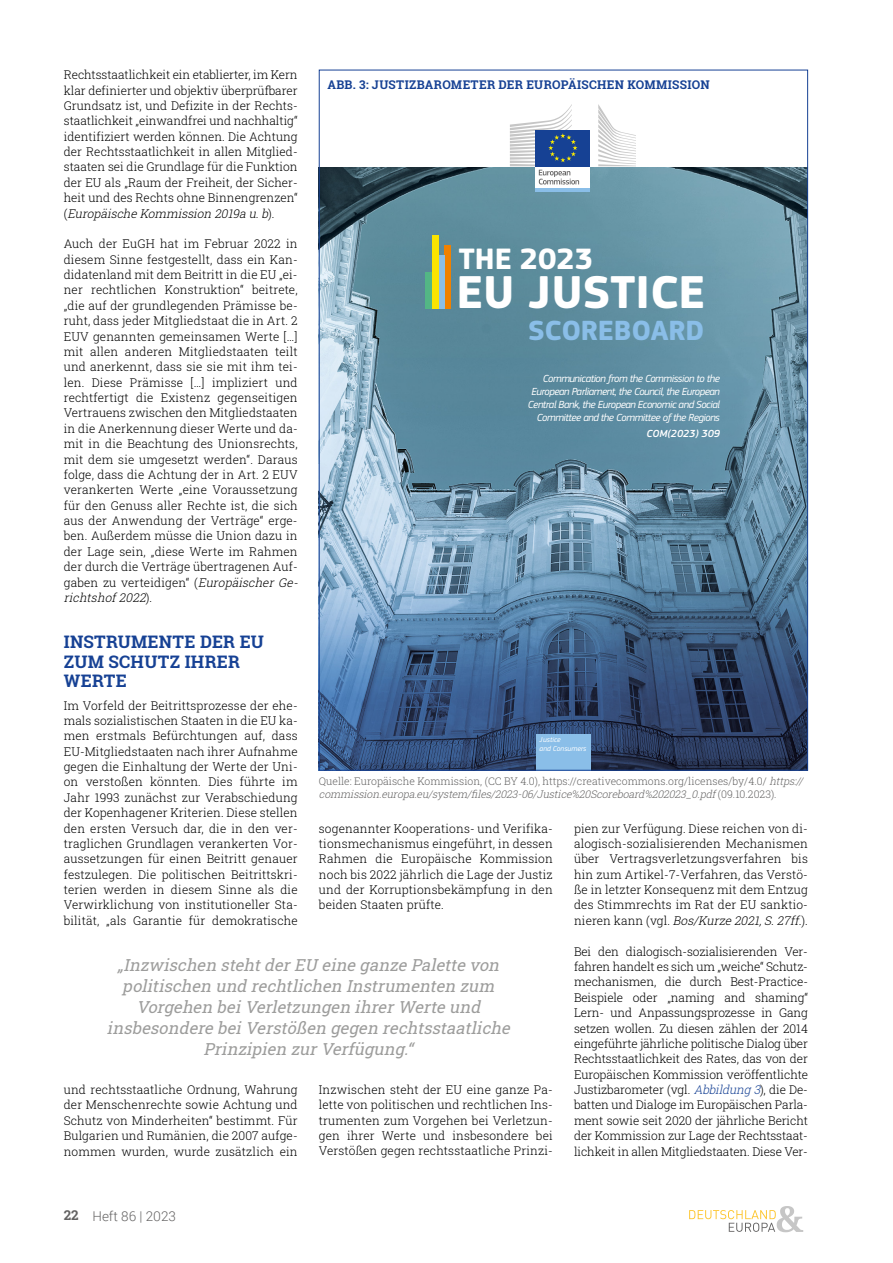
<style>
.page{position:relative;width:893px;height:1263px;background:#fff}
.page>*{position:absolute;margin:0;border:0;box-sizing:border-box;transform-origin:0 0}
.t1{font:700 47.85px "EC Square Sans Pro";color:#fff}
.t2{font:700 30.75px "EC Square Sans Pro";color:#fff}
.t3{font:700 28.8px "EC Square Sans Pro";letter-spacing:-.01em;color:#8abee8}
.t4{font:700 17.25px/19.5px "Roboto Slab";letter-spacing:.015em;color:#164194}
.t5{font:italic 16.5px/21px "Roboto Slab";color:#9d9d9c;text-align:center}
.t6{font:300 13.5px "Roboto";color:#646363}
.t7{font:300 12px/15.3px "Roboto Slab";letter-spacing:.01em;color:#000;text-align:justify}
.t8{font:700 12px "Roboto Slab";letter-spacing:.025em;color:#164194}
.t9{font:italic 10.65px/13.2px "EC Square Sans Pro";letter-spacing:-.04em;color:#fff;text-align:right}
.t10{font:italic 500 10.65px "EC Square Sans Pro";color:#fff}
.t11{font:300 10.5px/12.8px "Roboto Slab";color:#646363}
.t12{font:italic 7.35px/8.9px "EC Square Sans Pro";color:#fff}
.s1{font-style:italic}
.s2{font-style:italic;color:#164194}
.s3{font-family:"Roboto Slab";font-weight:700}
</style>
<div class="page">
<svg style="left:689px;top:1206px;width:114px;height:26px"></svg>
<img style="left:321px;top:166px;width:485px;height:602px">
<div style="left:537px;top:734px;width:54px;height:36px;background:#8abee8"></div>
<div style="left:536px;top:165px;width:54px;height:24px;background:#fff"></div>
<svg style="left:598px;top:104px;width:38px;height:62px"></svg>
<div style="left:536px;top:130px;width:54px;height:36px;background:#164194"></div>
<svg style="left:510px;top:104px;width:69px;height:80px"></svg>
<hr style="left:535px;top:189px;width:55px;height:3px;background:#8abee8">
<div style="left:444px;top:245px;width:7px;height:63px;background:#f08100"></div>
<div style="left:438px;top:255px;width:6px;height:53px;background:#8abee8"></div>
<div style="left:432px;top:235px;width:6px;height:73px;background:#fbe400"></div>
<div style="left:426px;top:272px;width:6px;height:36px;background:#53b685"></div>
<p class="t7" style="left:64px;top:67px;width:235px">Rechtsstaatlichkeit ein etablierter, im Kern klar definierter und objektiv überprüfbarer Grundsatz ist, und Defizite in der Rechts&shy;staatlichkeit „einwandfrei und nachhaltig“ identifiziert werden können. Die Achtung der Rechtsstaatlichkeit in allen Mitglied&shy;staaten sei die Grundlage für die Funktion der EU als „Raum der Freiheit, der Sicher&shy;heit und des Rechts ohne Binnengrenzen“ ( <span class="s1">Europäische Kommission 2019a u.b</span>) .</p>
<p class="t7" style="left:64px;top:236px;width:239px;text-align:left">Auch der EuGH hat im Februar 2022 in diesem Sinne festgestellt, dass ein Kan&shy;didatenland mit dem Beitritt in die EU „ei&shy;ner rechtlichen Konstruktion“ beitrete, „die auf der grundlegenden Prämisse be&shy;ruht, dass jeder Mitgliedstaat die in Art. 2<br>EUV genannten gemeinsamen Werte […] mit allen anderen Mitgliedstaaten teilt und anerkennt, dass sie sie mit ihm tei&shy;len. Diese Prämisse […] impliziert und rechtfertigt die Existenz gegenseitigen Vertrauens zwischen den Mitgliedstaaten in die Anerkennung dieser Werte und da&shy;mit in die Beachtung des Unionsrechts, mit dem sie umgesetzt werden“. Daraus folge, dass die Achtung der in Art. 2 EUV verankerten Werte „eine Voraussetzung für den Genuss aller Rechte ist, die sich aus der Anwendung der Verträge“ erge&shy;ben. Außerdem müsse die Union dazu in der Lage sein, „diese Werte im Rahmen der durch die Verträge übertragenen Auf&shy;gaben zu verteidigen“ (<span class="s1">Europäischer Ge&shy;richtshof2022</span>) .</p>
<h3 class="t4" style="left:64px;top:632px;width:202px">INSTRUMENTE DER EU<br>ZUM SCHUTZ IHRER<br>WERTE</h3>
<p class="t7" style="left:64px;top:697px;width:235px">Im Vorfeld der Beitrittsprozesse der ehe&shy;mals sozialistischen Staaten in die EU ka&shy;men erstmals Befürchtungen auf, dass EU-Mitgliedstaaten nach ihrer Aufnahme gegen die Einhaltung der Werte der Uni&shy;on verstoßen könnten. Dies führte im Jahr 1993 zunächst zur Verabschiedung der Kopenhagener Kriterien. Diese stellen den ersten Versuch dar, die in den ver&shy;traglichen Grundlagen verankerten Vor&shy;aussetzungen für einen Beitritt genauer festzulegen. Die politischen Beitrittskri&shy;terien werden in diesem Sinne als die Verwirklichung von institutioneller Sta&shy;bilität, „als Garantie für demokratische</p>
<p class="t8" style="left:327px;top:77px;width:384px">ABB. 3: JUSTIZBAROMETER DER EUROPÄISCHEN KOMMISSION</p>
<h2 class="t2" style="left:459px;top:240px;width:136px">THE 2023</h2>
<h1 class="t1" style="left:456px;top:264px;width:250px">EU JUSTICE</h1>
<h3 class="t3" style="left:528px;top:314px;width:178px">SCOREBOARD</h3>
<p class="t9" style="left:528px;top:372px;width:194px">Communication from the Commission to the European Parliament, the Council, the European Central Bank, the European Economic and Social Committee and the Committee of the Regions</p>
<p class="t10" style="left:646px;top:427px;width:75px">COM(2023) 309</p>
<p class="t12" style="left:540px;top:735px;width:48px">Justice<br>and Consumers</p>
<p class="t11" style="left:319px;top:775px;width:488px">Quelle: Europäische Kommission, (CC BY 4.0), https://creativecommons.org/licenses/by/4.0/ <span class="s1">https:// commission.europa.eu/system/files/2023-06/Justice%20Scoreboard%202023_0.pdf</span>( 0 9 . 1 0 . 2 0 2 3 ) .</p>
<p class="t7" style="left:574px;top:820px;width:235px">pien zur Verfügung. Diese reichen von di&shy;alogisch-sozialisierenden Mechanismen über Vertragsverletzungsverfahren bis hin zum Artikel-7-Verfahren, das Verstö&shy;ße in letzter Konsequenz mit dem Entzug des Stimmrechts im Rat der EU sanktio&shy;n i e r e n k a n n ( v g l . <span class="s1">Bos/Kurze 2021,S.27ff.</span>) .</p>
<p class="t7" style="left:574px;top:943px;width:235px">Bei den dialogisch-sozialisierenden Ver&shy;fahren handelt es sich um „weiche“ Schutz&shy;mechanismen, die durch Best-Practice-Beispiele oder „naming and shaming“ Lern- und Anpassungsprozesse in Gang setzen wollen. Zu diesen zählen der 2014 eingeführte jährliche politische Dialog über Rechtsstaatlichkeit des Rates, das von der Europäischen Kommission veröffentlichte Justizbarometer (vgl. <span class="s2">Abbildung 3</span>), die De&shy;batten und Dialoge im Europäischen Parla&shy;ment sowie seit 2020 der jährliche Bericht der Kommission zur Lage der Rechtsstaat&shy;lichkeit in allen Mitgliedstaaten. Diese Ver-</p>
<p class="t7" style="left:319px;top:820px;width:235px">sogenannter Kooperations- und Verifika&shy;tionsmechanismus eingeführt, in dessen Rahmen die Europäische Kommission noch bis 2022 jährlich die Lage der Justiz und der Korruptionsbekämpfung in den beiden Staaten prüfte.</p>
<h3 class="t5" style="left:107px;top:954px;width:409px">„Inzwischen stehtderEU eine ganze Palette von politischen und rechtlichen Instrumenten zum Vorgehen beiVerletzungen ihrerWerte und insbesondere beiVerstößen gegen rechtsstaatliche Prinzipien zurVerfügung.“</h3>
<p class="t7" style="left:319px;top:1082px;width:235px">Inzwischen steht der EU eine ganze Pa&shy;lette von politischen und rechtlichen Ins&shy;trumenten zum Vorgehen bei Verletzun&shy;gen ihrer Werte und insbesondere bei Verstößen gegen rechtsstaatliche Prinzi-</p>
<p class="t7" style="left:64px;top:1082px;width:235px">und rechtsstaatliche Ordnung, Wahrung der Menschenrechte sowie Achtung und Schutz von Minderheiten“ bestimmt. Für Bulgarien und Rumänien, die 2007 aufge&shy;nommen wurden, wurde zusätzlich ein</p>
<p class="t6" style="left:64px;top:1207px;width:114px"><span class="s3">22</span> Heft 86 | 2023</p>
</div>
